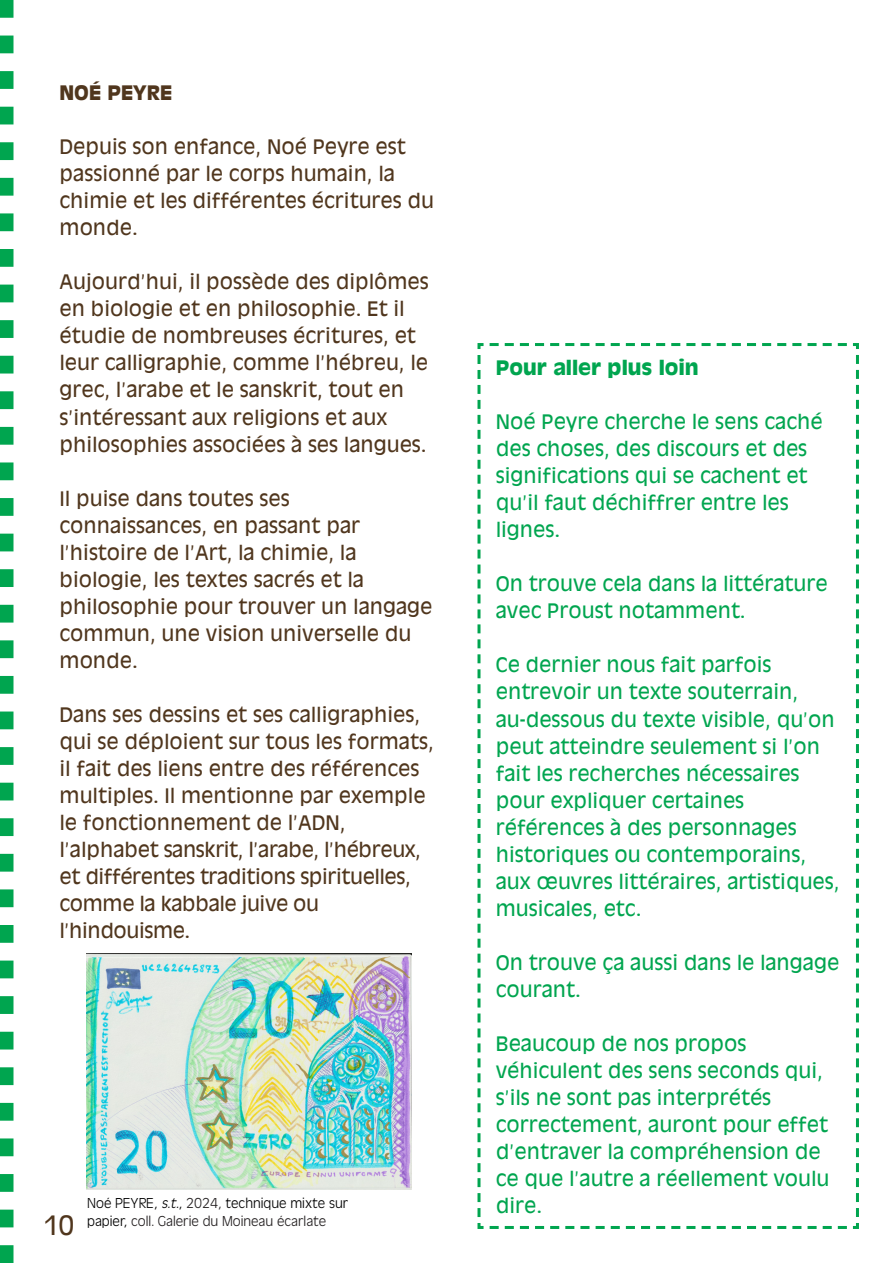
<style>
.page{position:relative;width:893px;height:1263px;background:#fff}
.page>*{position:absolute;margin:0;border:0;box-sizing:border-box;transform-origin:0 0}
.t1{font:25.5px "Antique Olive";color:#50361d}
.texte{font:19.5px/27px "Antique Olive";color:#50361d}
.texte-2{font:19.5px/27px "Antique Olive";color:#00a54f}
.mini_sous_titre{font:700 19.5px "Antique Olive";color:#00a54f}
.mini_sous_titre-2{font:700 19.5px "Antique Olive";color:#50361d}
.t2{font:300 15px "Antique Oli";color:#000}
.t3{font:300 15px "Antique Oli";color:#231f20}
.s1{font-style:italic}
.s2{color:#231f20}
.s3{color:#000}
</style>
<div class="page">
<svg style="left:0;top:0;width:14px;height:1263px"></svg>
<img style="left:86px;top:954px;width:325px;height:236px">
<svg style="left:477px;top:343px;width:382px;height:886px"></svg>
<p class="mini_sous_titre-2" style="left:60px;top:80px;width:114px">NOÉ PEYRE</p>
<p class="texte" style="left:60px;top:133px;width:376px">Depuis son enfance, Noé Peyre est passionné par le corps humain, la chimie et les différentes écritures du monde.</p>
<p class="texte" style="left:60px;top:268px;width:371px">Aujourd’hui, il possède des diplômes en biologie et en philosophie. Et il étudie de nombreuses écritures, et leur calligraphie, comme l’hébreu, le grec, l’arabe et le sanskrit, tout en s’intéressant aux religions et aux philosophies associées à ses langues.</p>
<p class="texte" style="left:60px;top:484px;width:374px">Il puise dans toutes ses connaissances, en passant par l’histoire de l’Art, la chimie, la biologie, les textes sacrés et la philosophie pour trouver un langage commun, une vision universelle du monde.</p>
<p class="texte" style="left:60px;top:700px;width:376px">Dans ses dessins et ses calligraphies, qui se déploient sur tous les formats, il fait des liens entre des références multiples. Il mentionne par exemple le fonctionnement de l’ADN, l’alphabet sanskrit, l’arabe, l’hébreux, et différentes traditions spirituelles, comme la kabbale juive ou l’hindouisme.</p>
<p class="mini_sous_titre" style="left:496px;top:355px;width:205px">Pour aller plus loin</p>
<p class="texte-2" style="left:496px;top:408px;width:328px">Noé Peyre cherche le sens caché des choses, des discours et des significations qui se cachent et qu’il faut déchiffrer entre les lignes.</p>
<p class="texte-2" style="left:496px;top:570px;width:333px">On trouve cela dans la littérature avec Proust notamment.</p>
<p class="texte-2" style="left:496px;top:651px;width:345px">Ce dernier nous fait parfois entrevoir un texte souterrain, au-dessous du texte visible, qu’on peut atteindre seulement si l’on fait les recherches nécessaires pour expliquer certaines références à des personnages historiques ou contemporains, aux œuvres littéraires, artistiques, musicales, etc.</p>
<p class="texte-2" style="left:496px;top:948px;width:345px">On trouve ça aussi dans le langage courant.</p>
<p class="texte-2" style="left:496px;top:1029px;width:335px">Beaucoup de nos propos véhiculent des sens seconds qui, s’ils ne sont pas interprétés correctement, auront pour effet d’entraver la compréhension de ce que l’autre a réellement voulu</p>
<h1 class="t1" style="left:44px;top:1209px;width:32px">10</h1>
<p class="t2" style="left:87px;top:1195px;width:263px">Noé PEYRE, <span class="s1">s.t.</span>, <span class="s2">2024,</span> technique mixte sur</p>
<p class="texte-2" style="left:496px;top:1191px;width:48px">dire.</p>
<p class="t3" style="left:87px;top:1213px;width:241px"><span class="s3">papier,</span> coll. Galerie du Moineau écarlate</p>
</div>
